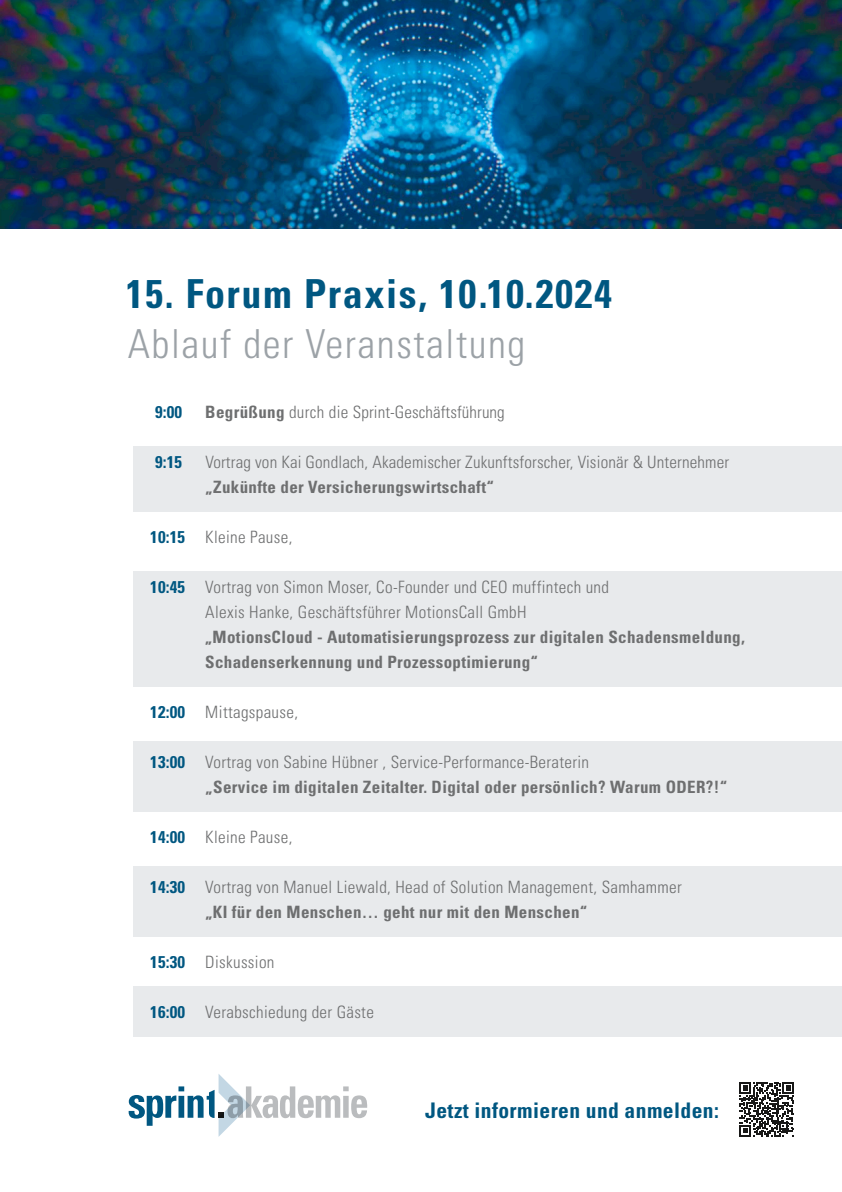
<style>
.page{position:relative;width:842px;height:1192px;background:#fff}
.page>*{position:absolute;margin:0;border:0;box-sizing:border-box;transform-origin:0 0}
.t1{font:700 condensed 40px "Univers LT Pro";letter-spacing:.04em;color:#005781}
.t2{font:300 condensed 40px "Univers LT Pro";letter-spacing:.04em;color:#9ca2a7}
.t3{font:700 condensed 21.5px "Univers LT Pro";letter-spacing:.02em;color:#005781}
.t4{font:300 condensed 17px/25px "Univers LT Pro";letter-spacing:.02em;color:#6e6f70}
.t5{font:700 condensed 17px "Univers LT Pro";letter-spacing:.02em;color:#6e6f70}
.t6{font:700 condensed 17px "Univers LT Pro";color:#005781}
.s1{font-weight:700}
.s2{font-weight:700;color:#005781}
</style>
<div class="page">
<div style="left:134px;top:572px;width:708px;height:115px;background:#e8eaec"></div>
<div style="left:134px;top:447px;width:708px;height:65px;background:#e8eaec"></div>
<img style="left:0;top:0;width:842px;height:228px">
<div style="left:134px;top:742px;width:708px;height:70px;background:#e8eaec"></div>
<div style="left:134px;top:867px;width:708px;height:70px;background:#e8eaec"></div>
<div style="left:134px;top:987px;width:708px;height:50px;background:#e8eaec"></div>
<svg style="left:739px;top:1082px;width:55px;height:55px"></svg>
<svg style="left:129px;top:1074px;width:238px;height:63px"></svg>
<p class="t1" style="left:126px;top:269px;width:487px">15. Forum Praxis, 10.10.2024</p>
<p class="t2" style="left:128px;top:317px;width:399px">Ablauf der Veranstaltung</p>
<p class="t6" style="left:155px;top:402px;width:28px">9:00</p>
<p class="t4" style="left:205px;top:399px;width:301px"><span class="s1">Begrüßung</span> durch die Sprint-Geschäftsführung</p>
<p class="t6" style="left:155px;top:452px;width:28px">9:15</p>
<p class="t4" style="left:205px;top:449px;width:525px">Vortrag von Kai Gondlach, Akademischer Zukunftsforscher, Visionär &amp; Unternehmer <span class="s1">„Zukünfte der Versicherungswirtschaft“</span></p>
<p class="t4" style="left:150px;top:524px;width:144px"><span class="s2">10:15</span> Kleine Pause,</p>
<p class="t4" style="left:205px;top:574px;width:405px;text-indent:-55px"><span class="s2">10:45</span> Vortrag von Simon Moser, Co-Founder und CEO muffintech und<br>Alexis Hanke, Geschäftsführer MotionsCall GmbH</p>
<p class="t5" style="left:205px;top:627px;width:542px">„MotionsCloud - Automatisierungsprozess zur digitalen Schadensmeldung,</p>
<p class="t5" style="left:205px;top:652px;width:334px">Schadenserkennung und Prozessoptimierung“</p>
<p class="t4" style="left:150px;top:699px;width:149px"><span class="s2">12:00</span> Mittagspause,</p>
<p class="t4" style="left:150px;top:749px;width:440px"><span class="s2">13:00</span> Vortrag von Sabine Hübner , Service-Performance-Beraterin</p>
<p class="t5" style="left:205px;top:777px;width:523px">„Service im digitalen Zeitalter. Digital oder persönlich? Warum ODER?!“</p>
<p class="t4" style="left:150px;top:824px;width:144px"><span class="s2">14:00</span> Kleine Pause,</p>
<p class="t4" style="left:205px;top:874px;width:478px;text-indent:-55px"><span class="s2">14:30</span> Vortrag von Manuel Liewald, Head of Solution Management, Samhammer <span class="s1">„KI für den Menschen… geht nur mit den Menschen“</span></p>
<p class="t4" style="left:150px;top:949px;width:126px"><span class="s2">15:30</span> Diskussion</p>
<p class="t4" style="left:150px;top:999px;width:225px"><span class="s2">16:00</span> Verabschiedung der Gäste</p>
<p class="t3" style="left:425px;top:1097px;width:295px">Jetzt informieren und anmelden:</p>
</div>
